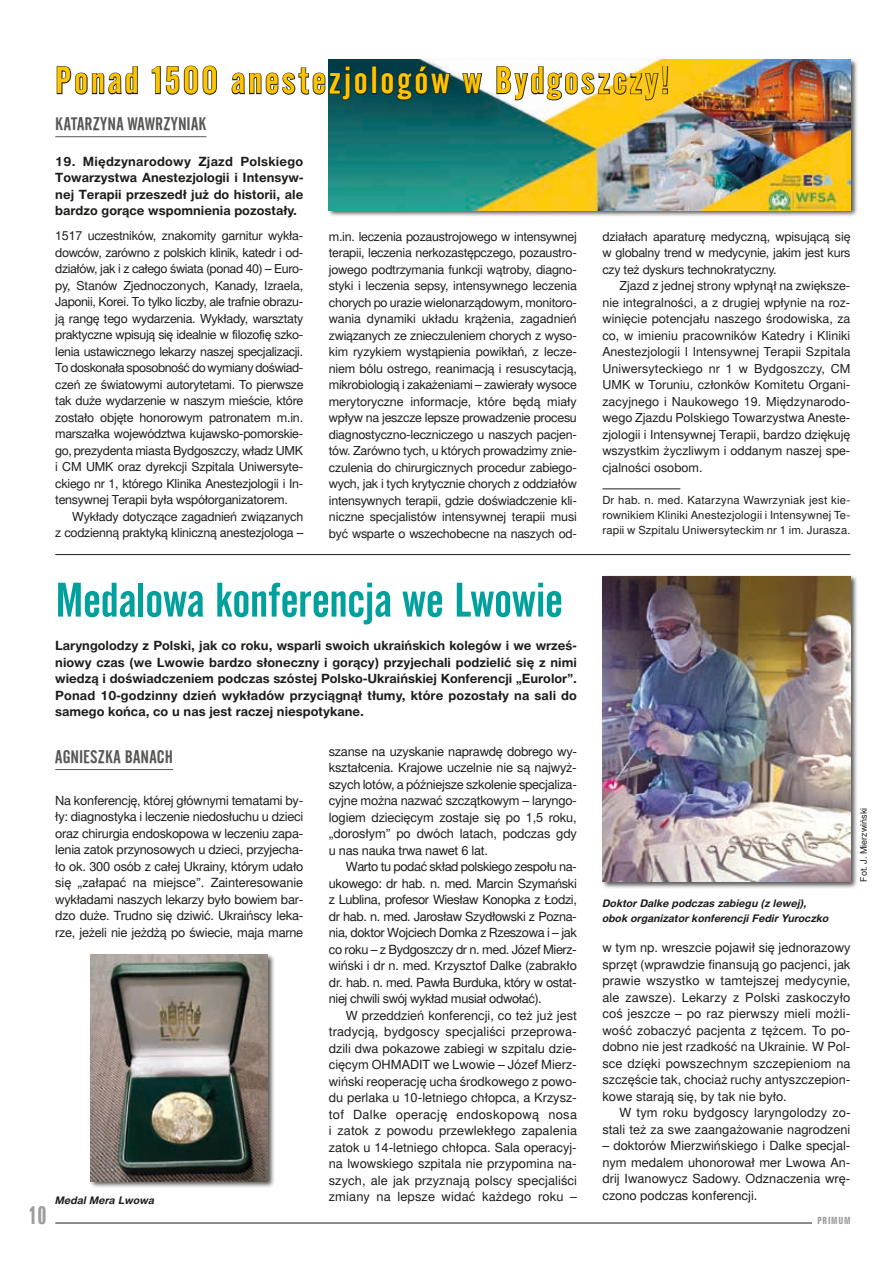
<style>
.page{position:relative;width:893px;height:1263px;background:#fff}
.page>*{position:absolute;margin:0;border:0;box-sizing:border-box;transform-origin:0 0}
.t1{font:48px "Alternate Gothic No 2 EU Normal";letter-spacing:-.005em;color:#00a09d;scale:1.05 1}
.t2{font:37.5px "Alternate Gothic No 2 EU Normal";letter-spacing:.07em;color:#fdc400;scale:1.05 1}
.t3{font:23.1px "Zurich Bd X Cn PL";color:#9d9d9d;scale:.82 1}
.t4{font:18px "Alternate Gothic No 2 EU Normal";letter-spacing:.015em;color:#575756;scale:1.05 1}
.t5{font:12.75px/16.5px "Switzer EFN";color:#1d1d1b;text-align:justify}
.t6{font:700 12.75px/16.5px "Switzer EFN";color:#1d1d1b;text-align:justify}
.t7{font:12.45px/16.5px "Switzer EFN";letter-spacing:-.02em;color:#1d1d1b;text-align:justify}
.t8{font:11.25px/15px "Switzer EFN";letter-spacing:.015em;color:#1d1d1b;text-align:justify}
.t9{font:italic 700 10.5px/15px "Switzer EFN";color:#1d1d1b}
.t10{font:9px "Switzer EFN";color:#1d1d1b}
.t11{font:9px "Zurich Bd X Cn PL";letter-spacing:.08em;color:#9d9d9d}
</style>
<div class="page">
<hr style="left:55px;top:1223px;width:795px;height:1px;background:#1d1d1b">
<div style="left:812px;top:1216px;width:38px;height:9px;background:#fff"></div>
<hr style="left:55px;top:769px;width:118px;height:1px;background:#575756">
<hr style="left:55px;top:554px;width:795px;height:1px;background:#1d1d1b">
<div style="left:327px;top:58px;width:531px;height:160px;background:#1d1d1b;opacity:.75"></div>
<img style="left:329px;top:60px;width:521px;height:150px">
<hr style="left:55px;top:136px;width:151px;height:1px;background:#575756">
<svg style="left:56px;top:66px;width:82px;height:29px"></svg>
<svg style="left:151px;top:65px;width:66px;height:30px"></svg>
<svg style="left:231px;top:65px;width:137px;height:36px"></svg>
<div style="left:372px;top:66px;width:5px;height:28px;border:2px solid #1d1d1b"></div>
<svg style="left:380px;top:58px;width:71px;height:112px;background:#166062"></svg>
<svg style="left:461px;top:58px;width:22px;height:112px"></svg>
<svg style="left:496px;top:65px;width:173px;height:36px"></svg>
<div style="left:89px;top:953px;width:186px;height:236px;background:#1d1d1b;opacity:.75"></div>
<img style="left:91px;top:955px;width:177px;height:226px">
<div style="left:601px;top:574px;width:257px;height:315px;background:#1d1d1b;opacity:.75"></div>
<img style="left:602px;top:576px;width:248px;height:306px">
<hr style="left:602px;top:489px;width:78px;height:1px;background:#1d1d1b">
<h2 class="t2" style="left:55px;top:60px;width:586px">Ponad 1500 anestezjologów w Bydgoszczy!</h2>
<h3 class="t4" style="left:55px;top:114px;width:144px">Katarzyna Wawrzyniak</h3>
<p class="t6" style="left:55px;top:153px;width:250px">19. Międzynarodowy Zjazd Polskiego Towarzystwa Anestezjologii i Intensyw&shy;nej Terapii przeszedł już do historii, ale bardzo gorące wspomnienia pozostały.</p>
<p class="t7" style="left:55px;top:228px;width:250px">1517 uczestników, znakomity garnitur wykła&shy;dowców, zarówno z polskich klinik, katedr i od&shy;działów, jak i z całego świata (ponad 40) – Euro&shy;py, Stanów Zjednoczonych, Kanady, Izraela, Japonii, Korei. To tylko liczby, ale trafnie obrazu&shy;ją rangę tego wydarzenia. Wykłady, warsztaty praktyczne wpisują się idealnie w filozofię szko&shy;lenia ustawicznego lekarzy naszej specjalizacji.<br>To doskonała sposobność do wymiany doświad&shy;czeń ze światowymi autorytetami. To pierwsze tak duże wydarzenie w naszym mieście, które zostało objęte honorowym patronatem m.in. marszałka województwa kujawsko-pomorskie&shy;go, prezydenta miasta Bydgoszczy, władz UMK i CM UMK oraz dyrekcji Szpitala Uniwersyte&shy;ckiego nr 1, którego Klinika Anestezjologii i In&shy;tensywnej Terapii była współorganizatorem.</p>
<p class="t7" style="left:55px;top:508px;width:250px;text-align:right">Wykłady dotyczące zagadnień związanych<br>z codzienną praktyką kliniczną anestezjologa –</p>
<p class="t7" style="left:329px;top:229px;width:250px">m.in. leczenia pozaustrojowego w intensywnej terapii, leczenia nerkozastępczego, pozaustro&shy;jowego podtrzymania funkcji wątroby, diagno&shy;styki i leczenia sepsy, intensywnego leczenia chorych po urazie wielonarządowym, monitoro&shy;wania dynamiki układu krążenia, zagadnień związanych ze znieczuleniem chorych z wyso&shy;kim ryzykiem wystąpienia powikłań, z lecze&shy;niem bólu ostrego, reanimacją i resuscytacją, mikrobiologią i zakażeniami – zawierały wysoce merytoryczne informacje, które będą miały wpływ na jeszcze lepsze prowadzenie procesu diagnostyczno-leczniczego u naszych pacjen&shy;tów. Zarówno tych, u których prowadzimy znie&shy;czulenia do chirurgicznych procedur zabiego&shy;wych, jak i tych krytycznie chorych z oddziałów intensywnych terapii, gdzie doświadczenie kli&shy;niczne specjalistów intensywnej terapii musi być wsparte o wszechobecne na naszych od-</p>
<p class="t7" style="left:602px;top:229px;width:250px">działach aparaturę medyczną, wpisującą się w globalny trend w medycynie, jakim jest kurs czy też dyskurs technokratyczny.</p>
<p class="t7" style="left:602px;top:278px;width:250px;text-indent:17px">Zjazd z jednej strony wpłynął na zwiększe&shy;nie integralności, a z drugiej wpłynie na roz&shy;winięcie potencjału naszego środowiska, za co, w imieniu pracowników Katedry i Kliniki Anestezjologii I Intensywnej Terapii Szpitala Uniwersyteckiego nr 1 w Bydgoszczy, CM UMK w Toruniu, członków Komitetu Organi&shy;zacyjnego i Naukowego 19. Międzynarodo&shy;wego Zjazdu Polskiego Towarzystwa Aneste&shy;zjologii i Intensywnej Terapii, bardzo dziękuję wszystkim życzliwym i oddanym naszej spe&shy;cjalności osobom.</p>
<p class="t8" style="left:602px;top:493px;width:250px">Dr hab. n. med. Katarzyna Wawrzyniak jest kie&shy;rownikiem Kliniki Anestezjologii i Intensywnej Te&shy;rapii w Szpitalu Uniwersyteckim nr 1 im. Jurasza.</p>
<h1 class="t1" style="left:55px;top:573px;width:485px">Medalowa konferencja we Lwowie</h1>
<p class="t6" style="left:55px;top:637px;width:523px">Laryngolodzy z Polski, jak co roku, wsparli swoich ukraińskich kolegów i we wrześ&shy;niowy czas (we Lwowie bardzo słoneczny i gorący) przyjechali podzielić się z nimi wiedzą i doświadczeniem podczas szóstej Polsko-Ukraińskiej Konferencji „Eurolor”.<br>Ponad 10-godzinny dzień wykładów przyciągnął tłumy, które pozostały na sali do samego końca, co u nas jest raczej niespotykane.</p>
<h3 class="t4" style="left:55px;top:746px;width:114px">Agni eszka Banach</h3>
<p class="t5" style="left:55px;top:792px;width:250px">Na konferencję, której głównymi tematami by&shy;ły: diagnostyka i leczenie niedosłuchu u dzieci oraz chirurgia endoskopowa w leczeniu zapa&shy;lenia zatok przynosowych u dzieci, przyjecha&shy;ło ok. 300 osób z całej Ukrainy, którym udało się „załapać na miejsce”. Zainteresowanie wykładami naszych lekarzy było bowiem bar&shy;dzo duże. Trudno się dziwić. Ukraińscy leka&shy;rze, jeżeli nie jeżdżą po świecie, maja marne</p>
<p class="t9" style="left:55px;top:1193px;width:101px">Medal Mera Lwowa</p>
<p class="t5" style="left:329px;top:743px;width:250px">szanse na uzyskanie naprawdę dobrego wy&shy;kształcenia. Krajowe uczelnie nie są najwyż&shy;szych lotów, a późniejsze szkolenie specjaliza&shy;cyjne można nazwać szczątkowym – laryngo&shy;logiem dziecięcym zostaje się po 1,5 roku, „dorosłym” po dwóch latach, podczas gdy u nas nauka trwa nawet 6 lat.</p>
<p class="t5" style="left:329px;top:859px;width:250px;text-indent:17px">Warto tu podać skład polskiego zespołu na&shy;ukowego: dr hab. n. med. Marcin Szymański z Lublina, profesor Wiesław Konopka z Łodzi, dr hab. n. med. Jarosław Szydłowski z Pozna&shy;nia, doktor Wojciech Domka z Rzeszowa i – jak co roku – z Bydgoszczy dr n. med. Józef Mierz&shy;wiński i dr n. med. Krzysztof Dalke (zabrakło dr. hab. n. med. Pawła Burduka, który w ostat&shy;niej chwili swój wykład musiał odwołać).</p>
<p class="t5" style="left:329px;top:1007px;width:250px;text-indent:17px">W przeddzień konferencji, co też już jest tradycją, bydgoscy specjaliści przeprowa&shy;dzili dwa pokazowe zabiegi w szpitalu dzie&shy;cięcym OHMADIT we Lwowie – Józef Mierz&shy;wiński reoperację ucha środkowego z powo&shy;du perlaka u 10-letniego chłopca, a Krzysz&shy;tof Dalke operację endoskopową nosa i zatok z powodu przewlekłego zapalenia zatok u 14-letniego chłopca. Sala operacyj&shy;na lwowskiego szpitala nie przypomina na&shy;szych, ale jak przyznają polscy specjaliści zmiany na lepsze widać każdego roku –</p>
<p class="t9" style="left:602px;top:896px;width:228px">Doktor Dalke podczas zabiegu (z lewej), obok organizator konferencji Fedir Yuroczko</p>
<p class="t5" style="left:602px;top:940px;width:250px">w tym np. wreszcie pojawił się jednorazowy sprzęt (wprawdzie finansują go pacjenci, jak prawie wszystko w tamtejszej medycynie, ale zawsze). Lekarzy z Polski zaskoczyło coś jeszcze – po raz pierwszy mieli możli&shy;wość zobaczyć pacjenta z tężcem. To po&shy;dobno nie jest rzadkość na Ukrainie. W Pol&shy;sce dzięki powszechnym szczepieniom na szczęście tak, chociaż ruchy antyszczepion&shy;kowe starają się, by tak nie było.</p>
<p class="t5" style="left:602px;top:1105px;width:250px;text-align:right">W tym roku bydgoscy laryngolodzy zo&shy;stali też za swe zaangażowanie nagrodzeni</p>
<p class="t5" style="left:602px;top:1138px;width:250px">– doktorów Mierzwińskiego i Dalke specjal&shy;nym medalem uhonorował mer Lwowa An&shy;drij Iwanowycz Sadowy. Odznaczenia wrę&shy;czono podczas konferencji.</p>
<h3 class="t3" style="left:28px;top:1200px;width:24px">10</h3>
<p class="t11" style="left:817px;top:1214px;width:35px">PRIMUM</p>
<p class="t10" style="left:858px;top:882px;width:76px;rotate:-90deg">Fot. J. Mierzwiński</p>
</div>
